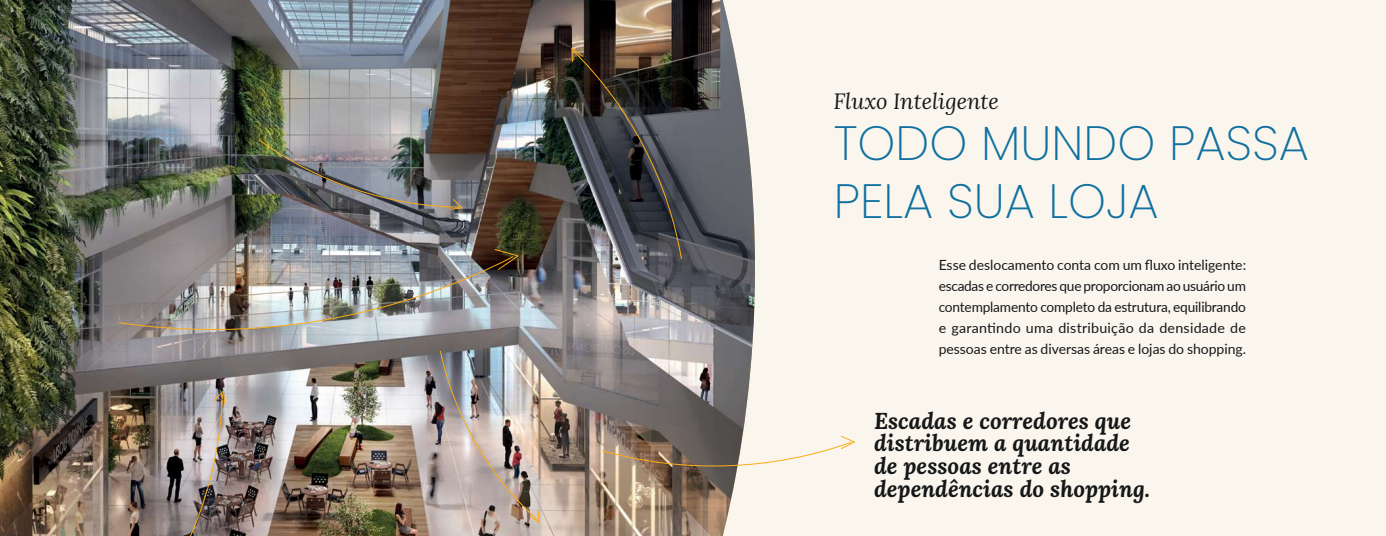
<style>
.page{position:relative;width:1386px;height:536px;background:#faf6ed}
.page>*{position:absolute;margin:0;border:0;box-sizing:border-box;transform-origin:0 0}
.t1{font:200 48.12px/57.8px "Poppins";color:#1070a0}
.t2{font:italic 700 22.75px/22.8px "Lora";color:#151718}
.t3{font:italic 21.88px "Lora";color:#151718}
.t4{font:14px/21px "Lato";color:#151718;text-align:justify}
</style>
<div class="page">
<img style="left:0;top:0;width:755px;height:536px">
<img style="left:118px;top:255px;width:396px;height:78px">
<svg style="left:494px;top:248px;width:26px;height:22px"></svg>
<svg style="left:602px;top:435px;width:253px;height:33px"></svg>
<img style="left:258px;top:138px;width:206px;height:72px">
<img style="left:571px;top:46px;width:111px;height:213px">
<img style="left:439px;top:350px;width:101px;height:174px">
<img style="left:143px;top:389px;width:83px;height:147px">
<h3 class="t3" style="left:833px;top:87px;width:167px">Fluxo Inteligente</h3>
<h1 class="t1" style="left:834px;top:114px;width:477px">TODO MUNDO PASSA<br>PELA SUA LOJA</h1>
<p class="t4" style="left:939px;top:254px;width:309px">Esse deslocamento conta com um fluxo inteligente: escadas e corredores que proporcionam ao usuário um contemplamento completo da estrutura, equilibrando e garantindo uma distribuição da densidade de pessoas entre as diversas áreas e lojas do shopping.</p>
<h2 class="t2" style="left:874px;top:408px;width:278px">Escadas e corredores que distribuem a quantidade de pessoas entre as dependências do shopping.</h2>
</div>
